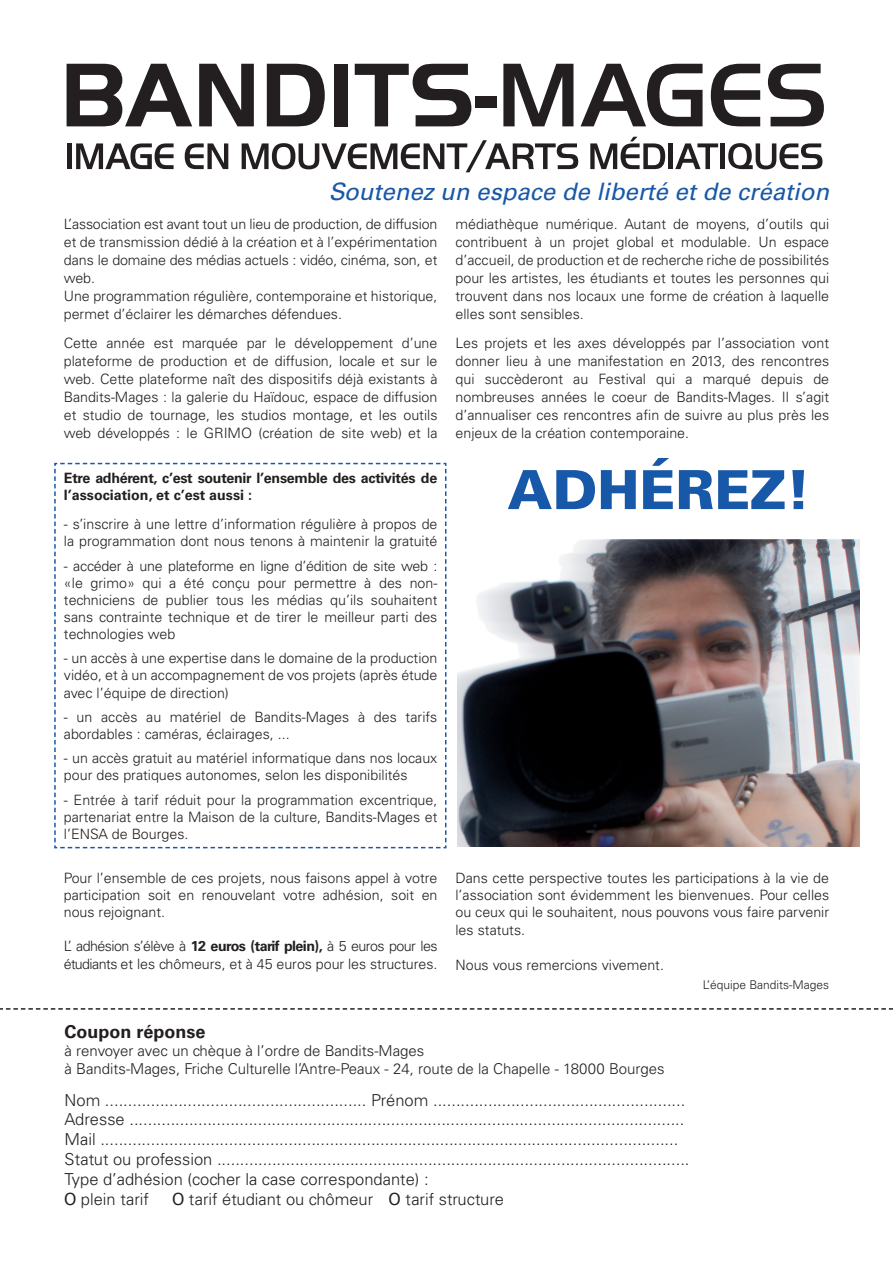
<style>
.page{position:relative;width:893px;height:1263px;background:#fff}
.page>*{position:absolute;margin:0;border:0;box-sizing:border-box;transform-origin:0 0}
.t1{font:900 54px "Univers";color:#1858a8}
.t2{font:italic 24px "Univers";color:#1858a8}
.t3{font:700 18px "Univers";color:#231f20}
.t4{font:300 16.5px/19.8px "Univers";color:#231f20}
.t5{font:300 15px/18px "Univers";color:#231f20}
.t6{font:300 14.25px/18px "Univers";color:#231f20;text-align:justify}
.t7{font:300 14.25px/17.1px "Univers";letter-spacing:-.03em;color:#231f20}
.t8{font:700 14.25px/17.1px "Univers";letter-spacing:-.02em;color:#231f20}
.t9{font:300 12px "Univers";color:#231f20}
.s1{font-weight:700}
.s2{font-family:"Tahoma";font-weight:400}
</style>
<div class="page">
<svg style="left:54px;top:462px;width:393px;height:387px"></svg>
<img style="left:457px;top:539px;width:402px;height:307px">
<svg style="left:0;top:1008px;width:893px;height:2px"></svg>
<svg style="left:67px;top:64px;width:125px;height:62px"></svg>
<svg style="left:199px;top:64px;width:55px;height:62px"></svg>
<svg style="left:267px;top:64px;width:58px;height:62px"></svg>
<div style="left:334px;top:64px;width:14px;height:62px;background:#231f20"></div>
<svg style="left:355px;top:64px;width:116px;height:62px"></svg>
<div style="left:475px;top:97px;width:22px;height:11px;background:#231f20"></div>
<svg style="left:503px;top:64px;width:70px;height:62px"></svg>
<svg style="left:580px;top:64px;width:122px;height:62px"></svg>
<svg style="left:711px;top:64px;width:49px;height:62px"></svg>
<svg style="left:768px;top:64px;width:56px;height:62px"></svg>
<hr style="left:67px;top:143px;width:4px;height:26px;background:#231f20">
<svg style="left:76px;top:143px;width:98px;height:26px"></svg>
<svg style="left:185px;top:143px;width:43px;height:26px"></svg>
<svg style="left:242px;top:140px;width:336px;height:32px"></svg>
<svg style="left:590px;top:137px;width:75px;height:32px"></svg>
<div style="left:668px;top:143px;width:5px;height:26px;background:#231f20"></div>
<svg style="left:675px;top:143px;width:43px;height:26px"></svg>
<div style="left:720px;top:143px;width:5px;height:26px;background:#231f20"></div>
<svg style="left:728px;top:143px;width:94px;height:26px"></svg>
<h2 class="t2" style="left:329px;top:177px;width:502px">Soutenez un espace de liberté et de création</h2>
<p class="t6" style="left:64px;top:215px;width:375px;text-align:left">L’association est avant tout un lieu de production, de diffusion et de transmission dédié à la création et à l’expérimentation dans le domaine des médias actuels : vidéo, cinéma, son, et web.<br>Une programmation régulière, contemporaine et historique, permet d’éclairer les démarches défendues.</p>
<p class="t6" style="left:64px;top:334px;width:375px">Cette année est marquée par le développement d’une plateforme de production et de diffusion, locale et sur le web. Cette plateforme naît des dispositifs déjà existants à Bandits-Mages : la galerie du Haïdouc, espace de diffusion et studio de tournage, les studios montage, et les outils web développés : le GRIMO (création de site web) et la</p>
<p class="t6" style="left:455px;top:215px;width:375px">médiathèque numérique. Autant de moyens, d’outils qui contribuent à un projet global et modulable. Un espace d’accueil, de production et de recherche riche de possibilités pour les artistes, les étudiants et toutes les personnes qui trouvent dans nos locaux une forme de création à laquelle elles sont sensibles.</p>
<p class="t6" style="left:455px;top:334px;width:375px">Les projets et les axes développés par l’association vont donner lieu à une manifestation en 2013, des rencontres qui succèderont au Festival qui a marqué depuis de nombreuses années le coeur de Bandits-Mages. Il s’agit d’annualiser ces rencontres afin de suivre au plus près les enjeux de la création contemporaine.</p>
<p class="t8" style="left:64px;top:469px;width:375px">Etre adhérent, c’est soutenir l’ensemble des activités de l’association, et c’est aussi :</p>
<p class="t6" style="left:64px;top:516px;width:375px;line-height:17.1px">- s’inscrire à une lettre d’information régulière à propos de la programmation dont nous tenons à maintenir la gratuité</p>
<p class="t6" style="left:64px;top:557px;width:375px;line-height:17.1px">- accéder à une plateforme en ligne d’édition de site web : «le grimo» qui a été conçu pour permettre à des non&shy;techniciens de publier tous les médias qu’ils souhaitent sans contrainte technique et de tirer le meilleur parti des technologies web</p>
<p class="t6" style="left:64px;top:650px;width:375px;line-height:17.1px">- un accès à une expertise dans le domaine de la production vidéo, et à un accompagnement de vos projets (après étude avec l’équipe de direction)</p>
<p class="t6" style="left:64px;top:708px;width:375px;line-height:17.1px">- un accès au matériel de Bandits-Mages à des tarifs abordables : caméras, éclairages, ...</p>
<p class="t6" style="left:64px;top:750px;width:375px;line-height:17.1px">- un accès gratuit au matériel informatique dans nos locaux pour des pratiques autonomes, selon les disponibilités</p>
<p class="t6" style="left:64px;top:791px;width:375px;line-height:17.1px">- Entrée à tarif réduit pour la programmation excentrique, partenariat entre la Maison de la culture, Bandits-Mages et l’ENSA de Bourges.</p>
<p class="t6" style="left:64px;top:869px;width:375px;line-height:17.1px">Pour l’ensemble de ces projets, nous faisons appel à votre participation soit en renouvelant votre adhésion, soit en nous rejoignant.</p>
<p class="t7" style="left:64px;top:938px;width:375px">L’ adhésion s’élève à <span class="s1">12 euros (tarif plein),</span> à 5 euros pour les étudiants et les chômeurs, et à 45 euros pour les structures.</p>
<h1 class="t1" style="left:507px;top:456px;width:304px">ADHÉREZ!</h1>
<p class="t6" style="left:455px;top:869px;width:375px;line-height:17.4px">Dans cette perspective toutes les participations à la vie de l’association sont évidemment les bienvenues. Pour celles ou ceux qui le souhaitent, nous pouvons vous faire parvenir les statuts.</p>
<p class="t6" style="left:455px;top:956px;width:210px">Nous vous remercions vivement.</p>
<p class="t9" style="left:703px;top:978px;width:128px">L’équipe Bandits-Mages</p>
<p class="t3" style="left:65px;top:1021px;width:143px">Coupon réponse</p>
<p class="t5" style="left:65px;top:1041px;width:601px">à renvoyer avec un chèque à l’ordre de Bandits-Mages<br>à Bandits-Mages, Friche Culturelle l’Antre-Peaux - 24, route de la Chapelle - 18000 Bourges</p>
<p class="t4" style="left:65px;top:1090px;width:626px">Nom ......................................................... Prénom .......................................................<br>Adresse .........................................................................................................................<br>Mail ..............................................................................................................................<br>Statut ou profession .......................................................................................................<br>Type d’adhésion (cocher la case correspondante) :<br><span class="s2">О</span> plein tarif</p>
<p class="t4" style="left:173px;top:1189px;width:333px"><span class="s2">О</span> tarif étudiant ou chômeur <span class="s2">О</span> tarif structure</p>
</div>
